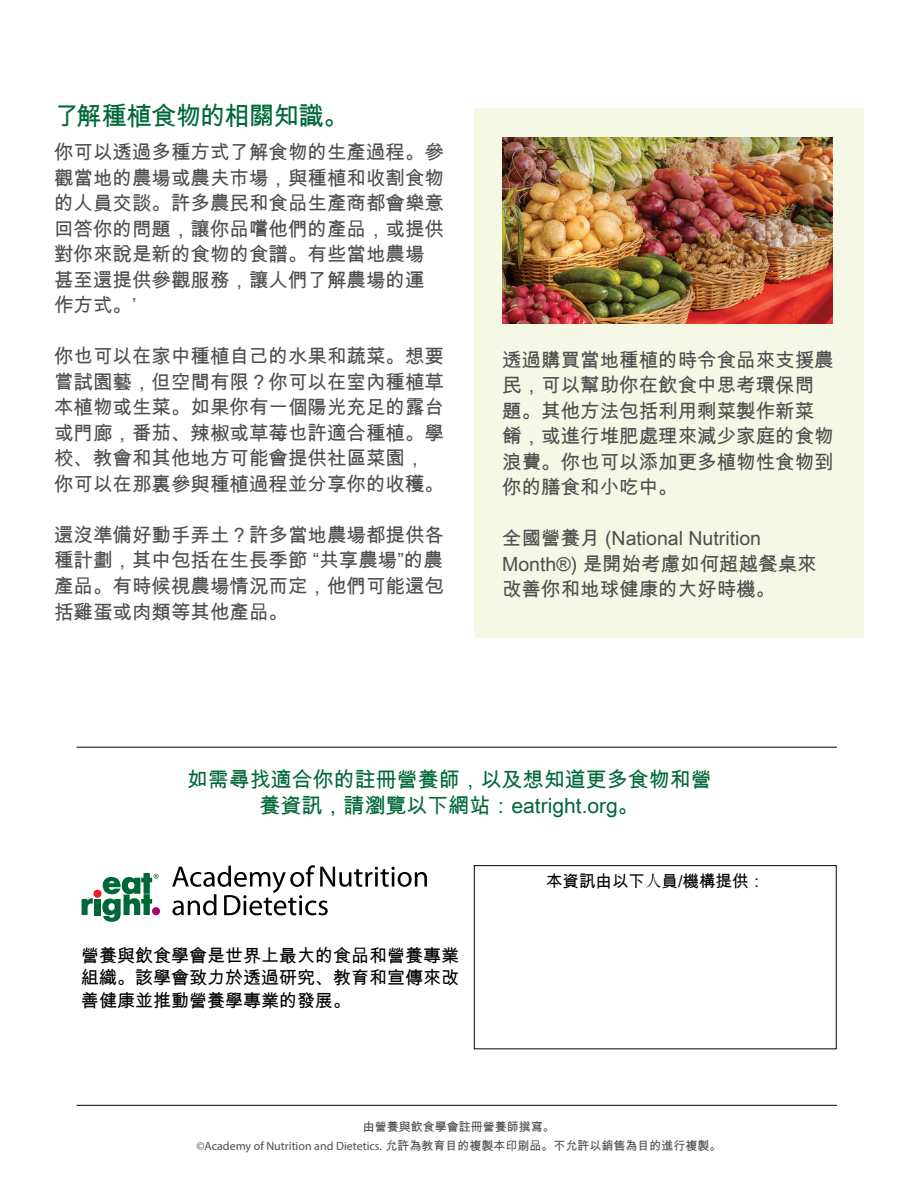
<style>
.page{position:relative;width:918px;height:1188px;background:#fff}
.page>*{position:absolute;margin:0;border:0;box-sizing:border-box;transform-origin:0 0}
.t1{font:25.5px "Arial Unicode MS";letter-spacing:-.04em;color:#006838}
.t2{font:21px/25.5px "Arial Unicode MS";color:#006838;text-align:center}
.t3{font:19.5px/25.5px "Arial Unicode MS";color:#4d4e4f}
.t4{font:18px/22.5px "Arial Unicode MS";color:#000;text-align:justify}
.t5{font:16.5px "Arial Unicode MS";color:#000}
.t6{font:12px "Myriad Pro";color:#4d4e4f}
.t7{font:12px "Arial Unicode MS";color:#4d4e4f}
.s1{font-family:"Ryumin Pr 6 N";font-weight:300}
.s2{font-family:"Arial Unicode MS"}
</style>
<div class="page">
<div style="left:475px;top:108px;width:389px;height:529px;background:#f4f8e4"></div>
<div style="left:474px;top:865px;width:362px;height:184px;border:1px solid #000"></div>
<img style="left:503px;top:138px;width:330px;height:185px">
<svg style="left:82px;top:898px;width:11px;height:17px"></svg>
<div style="left:94px;top:899px;width:7px;height:16px;background:#006838"></div>
<div style="left:93px;top:890px;width:9px;height:8px;background:#ed1d24;border-radius:50%"></div>
<svg style="left:172px;top:865px;width:255px;height:50px"></svg>
<svg style="left:102px;top:873px;width:57px;height:49px"></svg>
<hr style="left:77px;top:747px;width:760px;height:1px;background:#000">
<hr style="left:77px;top:1105px;width:760px;height:1px;background:#000">
<h1 class="t1" style="left:54px;top:97px;width:296px">了解種植食物的相關知識。</h1>
<p class="t3" style="left:54px;top:139px;width:391px">你可以透過多種方式了解食物的生產過程。參觀當地的農場或農夫市場，與種植和收割食物的人員交談。許多農民和食品生產商都會樂意回答你的問題，讓你品嚐他們的產品，或提供對你來說是新的食物的食譜。有些當地農場甚至還提供參觀服務，讓人們了解農場的運作方式。’</p>
<p class="t3" style="left:54px;top:343px;width:391px">你也可以在家中種植自己的水果和蔬菜。想要嘗試園藝，但空間有限？你可以在室內種植草本植物或生菜。如果你有一個陽光充足的露台或門廊，番茄、辣椒或草莓也許適合種植。學校、教會和其他地方可能會提供社區菜園，你可以在那裏參與種植過程並分享你的收穫。</p>
<p class="t3" style="left:54px;top:522px;width:391px;text-align:justify">還沒準備好動手弄土？許多當地農場都提供各種計劃，其中包括在生長季節 “共享農場”的農產品。有時候視農場情況而定，他們可能還包括雞蛋或肉類等其他產品。</p>
<p class="t3" style="left:502px;top:347px;width:333px">透過購買當地種植的時令食品來支援農民，可以幫助你在飲食中思考環保問題。其他方法包括利用剩菜製作新菜餚，或進行堆肥處理來減少家庭的食物浪費。你也可以添加更多植物性食物到你的膳食和小吃中。</p>
<p class="t3" style="left:502px;top:525px;width:316px">全國營養月 (National Nutrition<br>Month®) 是開始考慮如何超越餐桌來改善你和地球健康的大好時機。</p>
<p class="t2" style="left:187px;top:766px;width:526px">如需尋找適合你的註冊營養師，以及想知道更多食物和營養資訊，請瀏覽以下網站：eatright.org。</p>
<p class="t4" style="left:81px;top:944px;width:379px">營養與飲食學會是世界上最大的食品和營養專業組織。該學會致力於透過研究、教育和宣傳來改善健康並推動營養學專業的發展。</p>
<p class="t5" style="left:546px;top:869px;width:221px">本資訊由以下<span class="s1">⼈</span>員/機構提供：</p>
<p class="t7" style="left:363px;top:1118px;width:193px">由營養與飲食學會註冊營養師撰寫。</p>
<p class="t6" style="left:196px;top:1139px;width:526px">©Academy of Nutrition and Dietetics. <span class="s2">允許為教育目的複製本印刷品。不允許以銷售為目的進行複製。</span></p>
</div>
